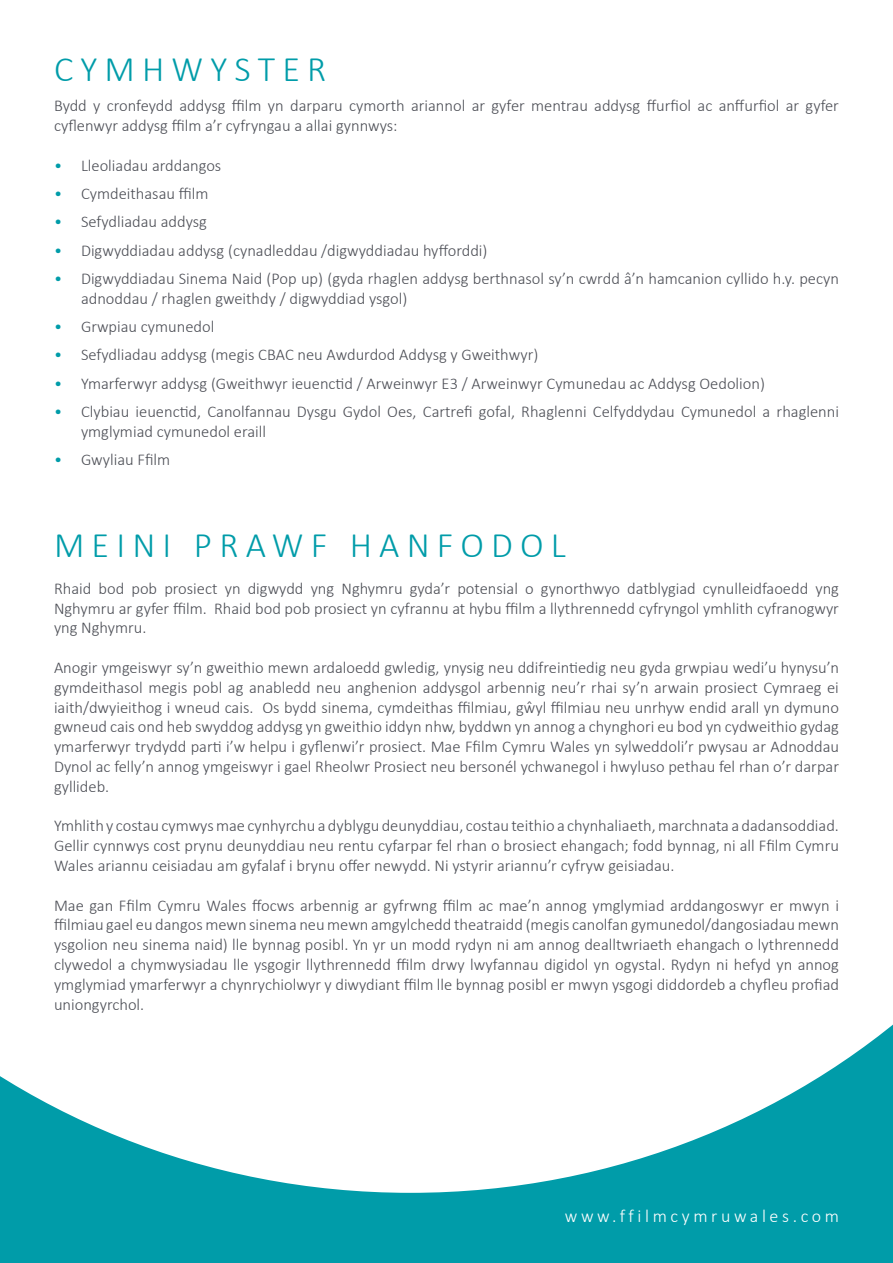
<style>
.page{position:relative;width:893px;height:1263px;background:#009ca9}
.page>*{position:absolute;margin:0;border:0;box-sizing:border-box;transform-origin:0 0}
.t1{font:300 36px "Calibri";letter-spacing:.2em;color:#009ca9}
.t2{font:300 18px "Calibri";letter-spacing:.2em;color:#fff}
.t3{font:300 16.5px/19.8px "Calibri";color:#4c4e55;text-align:justify}
.s1{color:#009ca9}
</style>
<div class="page">
<div style="left:0;top:0;width:893px;height:1193px;background:#fff"></div>
<h1 class="t1" style="left:54px;top:47px;width:274px">CYMHWYSTER</h1>
<p class="t3" style="left:54px;top:96px;width:786px">Bydd y cronfeydd addysg ffilm yn darparu cymorth ariannol ar gyfer mentrau addysg ffurfiol ac anffurfiol ar gyfer cyflenwyr addysg ffilm a’r cyfryngau a allai gynnwys:</p>
<p class="t3" style="left:54px;top:155px;width:169px"><span class="s1">•</span> Lleoliadau arddangos</p>
<p class="t3" style="left:54px;top:184px;width:156px"><span class="s1">•</span> Cymdeithasau ffilm</p>
<p class="t3" style="left:54px;top:212px;width:154px"><span class="s1">•</span> Sefydliadau addysg</p>
<p class="t3" style="left:54px;top:240px;width:435px"><span class="s1">•</span> Digwyddiadau addysg (cynadleddau /digwyddiadau hyfforddi)</p>
<p class="t3" style="left:81px;top:268px;width:759px;text-indent:-27px"><span class="s1">•</span> Digwyddiadau Sinema Naid (Pop up) (gyda rhaglen addysg berthnasol sy’n cwrdd â’n hamcanion cyllido h.y. pecyn adnoddau / rhaglen gweithdy / digwyddiad ysgol)</p>
<p class="t3" style="left:54px;top:317px;width:162px"><span class="s1">•</span> Grwpiau cymunedol</p>
<p class="t3" style="left:54px;top:345px;width:486px"><span class="s1">•</span> Sefydliadau addysg (megis CBAC neu Awdurdod Addysg y Gweithwyr)</p>
<p class="t3" style="left:54px;top:373px;width:712px"><span class="s1">•</span> Ymarferwyr addysg (Gweithwyr ieuenctid / Arweinwyr E3 / Arweinwyr Cymunedau ac Addysg Oedolion)</p>
<p class="t3" style="left:81px;top:401px;width:759px;text-indent:-27px"><span class="s1">•</span> Clybiau ieuenctid, Canolfannau Dysgu Gydol Oes, Cartrefi gofal, Rhaglenni Celfyddydau Cymunedol a rhaglenni ymglymiad cymunedol eraill</p>
<p class="t3" style="left:54px;top:450px;width:118px"><span class="s1">•</span> Gwyliau Ffilm</p>
<h1 class="t1" style="left:54px;top:523px;width:513px">MEINI PRAWF HANFODOL</h1>
<p class="t3" style="left:54px;top:578px;width:786px">Rhaid bod pob prosiect yn digwydd yng Nghymru gyda’r potensial o gynorthwyo datblygiad cynulleidfaoedd yng Nghymru ar gyfer ffilm. Rhaid bod pob prosiect yn cyfrannu at hybu ffilm a llythrennedd cyfryngol ymhlith cyfranogwyr yng Nghymru.</p>
<p class="t3" style="left:54px;top:657px;width:786px">Anogir ymgeiswyr sy’n gweithio mewn ardaloedd gwledig, ynysig neu ddifreintiedig neu gyda grwpiau wedi’u hynysu’n gymdeithasol megis pobl ag anabledd neu anghenion addysgol arbennig neu’r rhai sy’n arwain prosiect Cymraeg ei iaith/dwyieithog i wneud cais. Os bydd sinema, cymdeithas ffilmiau, gŵyl ffilmiau neu unrhyw endid arall yn dymuno gwneud cais ond heb swyddog addysg yn gweithio iddyn nhw, byddwn yn annog a chynghori eu bod yn cydweithio gydag ymarferwyr trydydd parti i’w helpu i gyflenwi’r prosiect. Mae Ffilm Cymru Wales yn sylweddoli’r pwysau ar Adnoddau Dynol ac felly’n annog ymgeiswyr i gael Rheolwr Prosiect neu bersonél ychwanegol i hwyluso pethau fel rhan o’r darpar gyllideb.</p>
<p class="t3" style="left:54px;top:816px;width:786px">Ymhlith y costau cymwys mae cynhyrchu a dyblygu deunyddiau, costau teithio a chynhaliaeth, marchnata a dadansoddiad.<br>Gellir cynnwys cost prynu deunyddiau neu rentu cyfarpar fel rhan o brosiect ehangach; fodd bynnag, ni all Ffilm Cymru Wales ariannu ceisiadau am gyfalaf i brynu offer newydd. Ni ystyrir ariannu’r cyfryw geisiadau.</p>
<p class="t3" style="left:54px;top:895px;width:786px">Mae gan Ffilm Cymru Wales ffocws arbennig ar gyfrwng ffilm ac mae’n annog ymglymiad arddangoswyr er mwyn i ffilmiau gael eu dangos mewn sinema neu mewn amgylchedd theatraidd (megis canolfan gymunedol/dangosiadau mewn ysgolion neu sinema naid) lle bynnag posibl. Yn yr un modd rydyn ni am annog dealltwriaeth ehangach o lythrennedd clywedol a chymwysiadau lle ysgogir llythrennedd ffilm drwy lwyfannau digidol yn ogystal. Rydyn ni hefyd yn annog ymglymiad ymarferwyr a chynrychiolwyr y diwydiant ffilm lle bynnag posibl er mwyn ysgogi diddordeb a chyfleu profiad uniongyrchol.</p>
<p class="t2" style="left:565px;top:1205px;width:276px">www.ffilmcymruwales.com</p>
</div>
